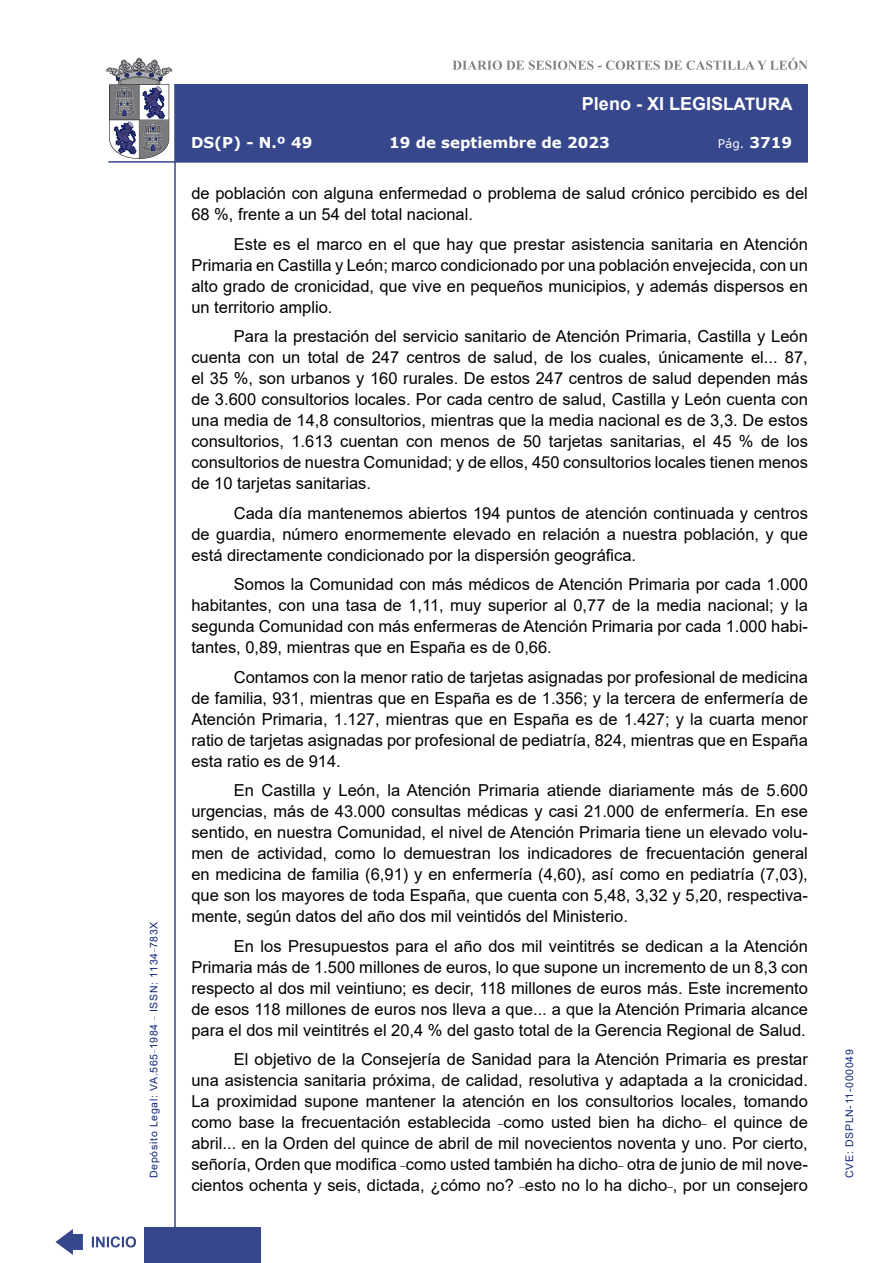
<style>
.page{position:relative;width:893px;height:1263px;background:#fff}
.page>*{position:absolute;margin:0;border:0;box-sizing:border-box;transform-origin:0 0}
.t1{font:700 18px "Arial";color:#fff}
.t2{font:16.5px/21px "Arial";color:#000;text-align:justify}
.t3{font:700 15px "Verdana";color:#fff}
.t4{font:12px "Verdana";color:#fff}
.t5{font:10.5px "Arial";letter-spacing:.065em;color:#122678}
.s1{font-size:17.25px}
.s2{font-weight:700;font-size:15px}
</style>
<div class="page">
<svg style="left:452px;top:58px;width:356px;height:12px"></svg>
<hr style="left:174px;top:84px;width:2px;height:1179px;background:#36478c">
<div style="left:144px;top:1227px;width:117px;height:36px;background:#36478c"></div>
<div style="left:175px;top:84px;width:633px;height:78px;background:#36478c"></div>
<hr style="left:108px;top:161px;width:700px;height:2px;background:#36478c">
<svg style="left:92px;top:1236px;width:44px;height:11px"></svg>
<svg style="left:55px;top:1229px;width:28px;height:26px"></svg>
<svg style="left:106px;top:58px;width:66px;height:101px"></svg>
<p class="t5" style="left:146px;top:1178px;width:258px;rotate:-90deg">Depósito Legal: VA.565<sup>_</sup>1984 <sup>_</sup> ISSN: 1134<sup>_</sup>783X</p>
<p class="t1" style="left:582px;top:91px;width:212px">Pleno - XI LEGIS<span class="s1">LATURA</span></p>
<p class="t3" style="left:191px;top:132px;width:123px">DS(P) - N.º 49</p>
<p class="t3" style="left:389px;top:132px;width:222px">19 de septiembre de 2023</p>
<p class="t4" style="left:718px;top:135px;width:76px">Pág. <span class="s2">3719</span></p>
<p class="t2" style="left:191px;top:183px;width:618px">de población con alguna enfermedad o problema de salud crónico percibido es del<br>68 %, frente a un 54 del total nacional.</p>
<p class="t2" style="left:191px;top:233px;width:618px;text-indent:43px">Este es el marco en el que hay que prestar asistencia sanitaria en Atención Primaria en Castilla y León; marco condicionado por una población envejecida, con un alto grado de cronicidad, que vive en pequeños municipios, y además dispersos en un territorio amplio.</p>
<p class="t2" style="left:191px;top:326px;width:618px;text-indent:43px">Para la prestación del servicio sanitario de Atención Primaria, Castilla y León cuenta con un total de 247 centros de salud, de los cuales, únicamente el... 87, el 35 %, son urbanos y 160 rurales. De estos 247 centros de salud dependen más de 3.600 consultorios locales. Por cada centro de salud, Castilla y León cuenta con una media de 14,8 consultorios, mientras que la media nacional es de 3,3. De estos consultorios, 1.613 cuentan con menos de 50 tarjetas sanitarias, el 45 % de los consultorios de nuestra Comunidad; y de ellos, 450 consultorios locales tienen menos de 10 tarjetas sanitarias.</p>
<p class="t2" style="left:191px;top:502px;width:618px;text-indent:43px">Cada día mantenemos abiertos 194 puntos de atención continuada y centros de guardia, número enormemente elevado en relación a nuestra población, y que está directamente condicionado por la dispersión geográfica.</p>
<p class="t2" style="left:191px;top:574px;width:618px;text-indent:43px">Somos la Comunidad con más médicos de Atención Primaria por cada 1.000 habitantes, con una tasa de 1,11, muy superior al 0,77 de la media nacional; y la segunda Comunidad con más enfermeras de Atención Primaria por cada 1.000 habi&shy;tantes, 0,89, mientras que en España es de 0,66.</p>
<p class="t2" style="left:191px;top:666px;width:618px;text-indent:43px">Contamos con la menor ratio de tarjetas asignadas por profesional de medicina de familia, 931, mientras que en España es de 1.356; y la tercera de enfermería de Atención Primaria, 1.127, mientras que en España es de 1.427; y la cuarta menor ratio de tarjetas asignadas por profesional de pediatría, 824, mientras que en España esta ratio es de 914.</p>
<p class="t2" style="left:191px;top:780px;width:618px;text-indent:43px">En Castilla y León, la Atención Primaria atiende diariamente más de 5.600 urgencias, más de 43.000 consultas médicas y casi 21.000 de enfermería. En ese sentido, en nuestra Comunidad, el nivel de Atención Primaria tiene un elevado volu&shy;men de actividad, como lo demuestran los indicadores de frecuentación general en medicina de familia (6,91) y en enfermería (4,60), así como en pediatría (7,03), que son los mayores de toda España, que cuenta con 5,48, 3,32 y 5,20, respectiva&shy;mente, según datos del año dos mil veintidós del Ministerio.</p>
<p class="t2" style="left:191px;top:935px;width:618px;text-indent:43px">En los Presupuestos para el año dos mil veintitrés se dedican a la Atención Primaria más de 1.500 millones de euros, lo que supone un incremento de un 8,3 con respecto al dos mil veintiuno; es decir, 118 millones de euros más. Este incremento de esos 118 millones de euros nos lleva a que... a que la Atención Primaria alcance para el dos mil veintitrés el 20,4 % del gasto total de la Gerencia Regional de Salud.</p>
<p class="t2" style="left:191px;top:1049px;width:618px;text-indent:43px">El objetivo de la Consejería de Sanidad para la Atención Primaria es prestar una asistencia sanitaria próxima, de calidad, resolutiva y adaptada a la cronicidad.<br>La proximidad supone mantener la atención en los consultorios locales, tomando como base la frecuentación establecida <sup>_</sup>como usted bien ha dicho<sup>_</sup> el quince de abril... en la Orden del quince de abril de mil novecientos noventa y uno. Por cierto, señoría, Orden que modifica <sup>_</sup>como usted también ha dicho<sup>_</sup> otra de junio de mil nove&shy;cientos ochenta y seis, dictada, ¿cómo no? <sup>_</sup>esto no lo ha dicho<sup>_</sup>, por un consejero</p>
<p class="t5" style="left:842px;top:1178px;width:130px;rotate:-90deg">CVE: DSPLN-11-000049</p>
</div>
